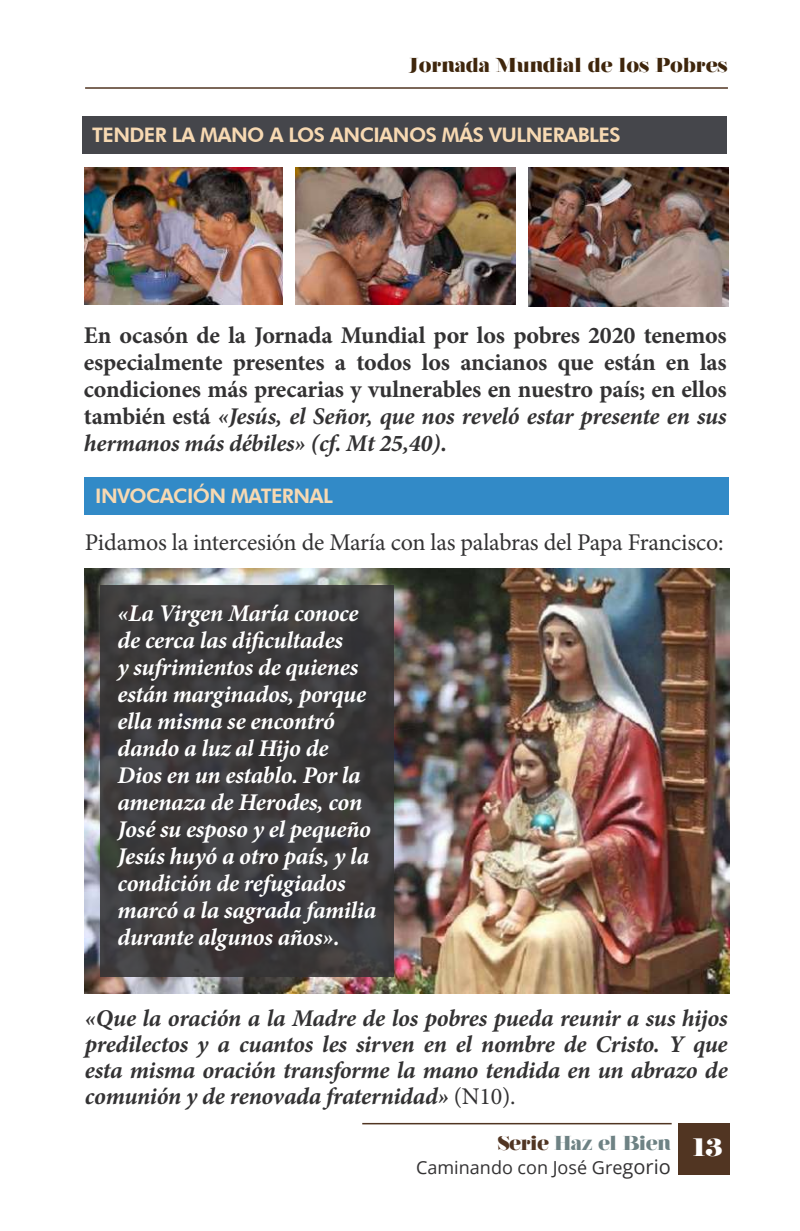
<style>
.page{position:relative;width:800px;height:1231px;background:#fff}
.page>*{position:absolute;margin:0;border:0;box-sizing:border-box;transform-origin:0 0}
.t1{font:italic 700 24px/27px "Minion Pro";letter-spacing:-.015em;color:#fff}
.t2{font:700 24px/27px "Minion Pro";letter-spacing:-.01em;color:#333233;text-align:justify}
.t3{font:italic 700 24px/26px "Minion Pro";letter-spacing:-.015em;color:#333233;text-align:justify}
.t4{font:24px "Minion Pro";letter-spacing:-.01em;color:#333233}
.t5{font:24px "Elephant";color:#fff}
.t6{font:800 20px "Futura BT";letter-spacing:-.03em;color:#f7d9b2}
.t7{font:900 20px "Nouvelle Vague";color:#3f260c}
.t8{font:900 20px "Nouvelle Vague";letter-spacing:-.02em;color:#6e8284}
.t9{font:18px "Open Sans";color:#333233}
.s1{font-style:italic}
.s2{font-weight:400;font-style:normal}
.s3{color:#513522}
.s4{font-size:20px}
</style>
<div class="page">
<hr style="left:85px;top:87px;width:642px;height:2px;background:#513522">
<hr style="left:362px;top:1122px;width:309px;height:2px;background:#513522">
<div style="left:677px;top:1122px;width:51px;height:52px;background:#513522"></div>
<div style="left:85px;top:477px;width:643px;height:38px;background:#328ac7"></div>
<img style="left:85px;top:568px;width:643px;height:425px">
<svg style="left:100px;top:585px;width:294px;height:391px;background:#3c3b3c"></svg>
<img style="left:84px;top:167px;width:198px;height:137px">
<img style="left:295px;top:167px;width:220px;height:137px">
<img style="left:528px;top:168px;width:199px;height:138px">
<div style="left:82px;top:116px;width:644px;height:38px;background:#45464b"></div>
<p class="t7" style="left:409px;top:54px;width:320px">Jornada Mundial de los Pobres</p>
<p class="t6" style="left:92px;top:122px;width:529px">TENDER LA MANO A LOS ANCIANOS MÁS VULNERABLES</p>
<p class="t2" style="left:84px;top:322px;width:644px">En ocasón de la Jornada Mundial por los pobres 2020 tenemos especialmente presentes a todos los ancianos que están en las condiciones más precarias y vulnerables en nuestro país; en ellos también está <span class="s1">«Jesús, el Señor, que nos reveló estar presente en sus hermanos más débiles» (cf. Mt 25,40)</span>.</p>
<p class="t6" style="left:95px;top:484px;width:239px">INVOCACIÓN MATERNAL</p>
<p class="t4" style="left:85px;top:526px;width:640px">Pidamos la intercesión de María con las palabras del Papa Francisco:</p>
<p class="t1" style="left:117px;top:599px;width:260px">«La Virgen María conoce de cerca las dificultades<br>y sufrimientos de quienes están marginados, porque ella misma se encontró dando a luz al Hijo de<br>Dios en un establo. Por la amenaza de Herodes, con<br>José su esposo y el pequeño<br>Jesús huyó a otro país, y la condición de refugiados marcó a la sagrada familia durante algunos años».</p>
<p class="t3" style="left:85px;top:1004px;width:644px">«Que la oración a la Madre de los pobres pueda reunir a sus hijos predilectos y a cuantos les sirven en el nombre de Cristo. Y que esta misma oración transforme la mano tendida en un abrazo de comunión y de renovada fraternidad» <span class="s2">(N10).</span></p>
<p class="t8" style="left:497px;top:1132px;width:174px"><span class="s3">Serie</span> Haz el Bien</p>
<p class="t9" style="left:416px;top:1154px;width:256px">Caminando con José Gre<span class="s4">gorio</span></p>
<p class="t5" style="left:692px;top:1131px;width:31px">13</p>
</div>
